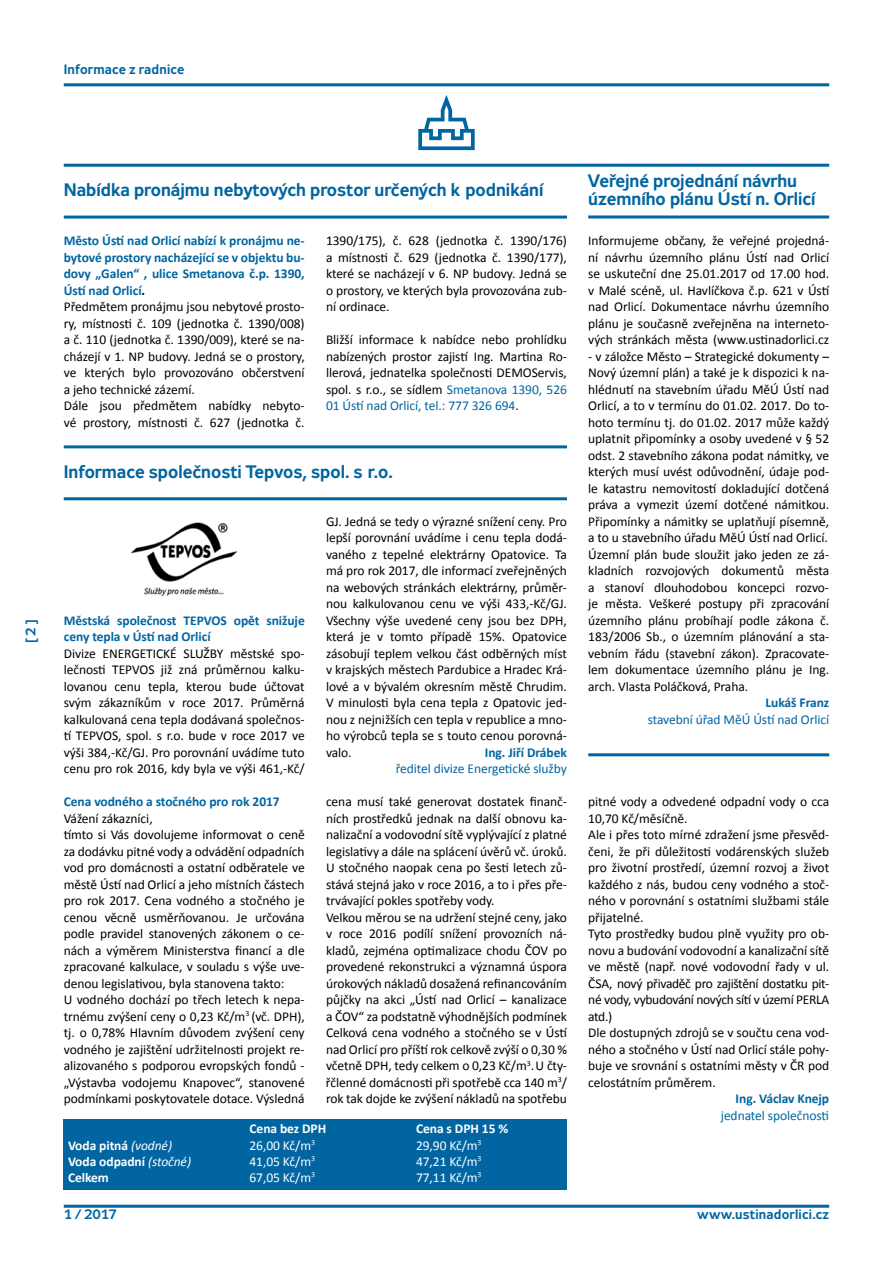
<style>
.page{position:relative;width:893px;height:1263px;background:#fff}
.page>*{position:absolute;margin:0;border:0;box-sizing:border-box;transform-origin:0 0}
.t1{font:700 18px/18px "Zeppelin 31";color:#0065a1}
.t2{font:13.5px/16.5px "Calibri";letter-spacing:-.005em;color:#000;text-align:justify}
.t3{font:700 13.5px/16.5px "Calibri";letter-spacing:-.005em;color:#0065a1}
.t4{font:13.5px "Calibri";letter-spacing:-.005em;color:#0065a1}
.t5{font:700 13.5px "Calibri";letter-spacing:-.005em;color:#fff}
.t6{font:13.5px "Calibri";letter-spacing:-.005em;color:#fff}
.t7{font:700 13.5px "Zeppelin 31";letter-spacing:.015em;color:#0065a1}
.s1{font-weight:700;color:#0065a1}
.s2{font-weight:700}
.s3{color:#0065a1}
.s4{font-weight:400;font-style:italic}
</style>
<div class="page">
<hr style="left:64px;top:1205px;width:765px;height:3px;background:#0065a1">
<hr style="left:64px;top:83px;width:765px;height:3px;background:#0065a1">
<svg style="left:418px;top:95px;width:57px;height:55px"></svg>
<hr style="left:64px;top:164px;width:765px;height:3px;background:#0065a1">
<hr style="left:64px;top:216px;width:503px;height:3px;background:#0065a1">
<hr style="left:588px;top:215px;width:241px;height:3px;background:#0065a1">
<hr style="left:64px;top:445px;width:503px;height:3px;background:#0065a1">
<hr style="left:64px;top:497px;width:503px;height:3px;background:#0065a1">
<div style="left:64px;top:1119px;width:503px;height:70px;background:#0065a1"></div>
<img style="left:131px;top:522px;width:106px;height:74px">
<hr style="left:588px;top:753px;width:241px;height:3px;background:#0065a1">
<p class="t7" style="left:64px;top:61px;width:122px">Informace z radnice</p>
<p class="t7" style="left:23px;top:643px;width:25px;rotate:-90deg">[ 2 ]</p>
<h1 class="t1" style="left:64px;top:183px;width:481px">Nabídka pronájmu nebytových prostor určených k podnikání</h1>
<p class="t2" style="left:64px;top:233px;width:242px;text-align:left"><span class="s1">Město Ústí nad Orlicí nabízí k pronájmu ne&shy;bytové prostory nacházející se v objektu bu&shy;dovy „Galen“ , ulice Smetanova č.p. 1390, Ústí nad Orlicí</span><span class="s2">.<br></span>Předmětem pronájmu jsou nebytové prosto&shy;ry, místnosti č. 109 (jednotka č. 1390/008) a č. 110 (jednotka č. 1390/009), které se na&shy;cházejí v 1. NP budovy. Jedná se o prostory, ve kterých bylo provozováno občerstvení a jeho technické zázemí.<br>Dále jsou předmětem nabídky nebyto&shy;vé prostory, místnosti č. 627 (jednotka č.</p>
<p class="t2" style="left:326px;top:233px;width:242px">1390/175), č. 628 (jednotka č. 1390/176) a místnosti č. 629 (jednotka č. 1390/177), které se nacházejí v 6. NP budovy. Jedná se o prostory, ve kterých byla provozována zub&shy;ní ordinace.</p>
<p class="t2" style="left:326px;top:332px;width:242px">Bližší informace k nabídce nebo prohlídku nabízených prostor zajistí Ing. Martina Ro&shy;llerová, jednatelka společnosti DEMOServis, spol. s r.o., se sídlem <span class="s3">Smetanova 1390, 526<br>01 Ústí nad Orlicí, tel.: 777 326 694</span>.</p>
<h1 class="t1" style="left:64px;top:464px;width:331px">Informace společnosti Tepvos, spol. s r.o.</h1>
<p class="t3" style="left:64px;top:612px;width:242px">Městská společnost TEPVOS opět snižuje ceny tepla v Ústí nad Orlicí</p>
<p class="t2" style="left:64px;top:645px;width:242px">Divize ENERGETICKÉ SLUŽBY městské spo&shy;lečnosti TEPVOS již zná průměrnou kalku&shy;lovanou cenu tepla, kterou bude účtovat svým zákazníkům v roce 2017. Průměrná kalkulovaná cena tepla dodávaná společnos&shy;tí TEPVOS, spol. s r.o. bude v roce 2017 ve výši 384,-Kč/GJ. Pro porovnání uvádíme tuto cenu pro rok 2016, kdy byla ve výši 461,-Kč/</p>
<p class="t3" style="left:64px;top:794px;width:217px">Cena vodného a stočného pro rok 2017</p>
<p class="t2" style="left:64px;top:810px;width:242px;text-align:left">Vážení zákazníci,<br>tímto si Vás dovolujeme informovat o ceně za dodávku pitné vody a odvádění odpadních vod pro domácnosti a ostatní odběratele ve městě Ústí nad Orlicí a jeho místních částech pro rok 2017. Cena vodného a stočného je cenou věcně usměrňovanou. Je určována podle pravidel stanovených zákonem o ce&shy;nách a výměrem Ministerstva financí a dle zpracované kalkulace, v souladu s výše uve&shy;denou legislativou, byla stanovena takto:<br>U vodného dochází po třech letech k nepa&shy;trnému zvýšení ceny o 0,23 Kč/m<sup>3</sup> (vč. DPH), tj. o 0,78% Hlavním důvodem zvýšení ceny vodného je zajištění udržitelnosti projekt re&shy;alizovaného s podporou evropských fondů - „Výstavba vodojemu Knapovec“, stanovené podmínkami poskytovatele dotace. Výsledná</p>
<p class="t2" style="left:326px;top:513px;width:242px">GJ. Jedná se tedy o výrazné snížení ceny. Pro lepší porovnání uvádíme i cenu tepla dodá&shy;vaného z tepelné elektrárny Opatovice. Ta má pro rok 2017, dle informací zveřejněných na webových stránkách elektrárny, průměr&shy;nou kalkulovanou cenu ve výši 433,-Kč/GJ.<br>Všechny výše uvedené ceny jsou bez DPH, která je v tomto případě 15%. Opatovice zásobují teplem velkou část odběrných míst v krajských městech Pardubice a Hradec Krá&shy;lové a v bývalém okresním městě Chrudim.<br>V minulosti byla cena tepla z Opatovic jed&shy;nou z nejnižších cen tepla v republice a mno&shy;ho výrobců tepla se s touto cenou porovná&shy;valo.</p>
<p class="t3" style="left:485px;top:744px;width:84px">Ing. Jiří Drábek</p>
<p class="t4" style="left:396px;top:760px;width:173px">ředitel divize Energetické služby</p>
<p class="t2" style="left:326px;top:794px;width:243px;text-align:left">cena musí také generovat dostatek finanč&shy;ních prostředků jednak na další obnovu ka&shy;nalizační a vodovodní sítě vyplývající z platné legislativy a dále na splácení úvěrů vč. úroků.<br>U stočného naopak cena po šesti letech zů&shy;stává stejná jako v roce 2016, a to i přes pře&shy;trvávající pokles spotřeby vody.<br>Velkou měrou se na udržení stejné ceny, jako v roce 2016 podílí snížení provozních ná&shy;kladů, zejména optimalizace chodu ČOV po provedené rekonstrukci a významná úspora úrokových nákladů dosažená refinancováním půjčky na akci „Ústí nad Orlicí – kanalizace a ČOV“ za podstatně výhodnějších podmínek Celková cena vodného a stočného se v Ústí nad Orlicí pro příští rok celkově zvýší o 0,30 % včetně DPH, tedy celkem o 0,23 Kč/m<sup>3</sup>.U čty&shy;řčlenné domácnosti při spotřebě cca 140 m<sup>3</sup>/ rok tak dojde ke zvýšení nákladů na spotřebu</p>
<p class="t5" style="left:250px;top:1120px;width:78px">Cena bez DPH</p>
<p class="t5" style="left:416px;top:1120px;width:94px">Cena s DPH 15 %</p>
<p class="t5" style="left:68px;top:1136px;width:106px">Voda pitná <span class="s4">(vodné)</span></p>
<p class="t6" style="left:250px;top:1136px;width:67px">26,00 Kč/m<sup>3</sup></p>
<p class="t6" style="left:416px;top:1136px;width:67px">29,90 Kč/m<sup>3</sup></p>
<p class="t5" style="left:68px;top:1152px;width:125px">Voda odpadní <span class="s4">(stočné)</span></p>
<p class="t6" style="left:250px;top:1153px;width:67px">41,05 Kč/m<sup>3</sup></p>
<p class="t6" style="left:416px;top:1153px;width:67px">47,21 Kč/m<sup>3</sup></p>
<p class="t5" style="left:68px;top:1169px;width:42px">Celkem</p>
<p class="t6" style="left:250px;top:1169px;width:67px">67,05 Kč/m<sup>3</sup></p>
<p class="t6" style="left:416px;top:1169px;width:67px">77,11 Kč/m<sup>3</sup></p>
<p class="t7" style="left:64px;top:1206px;width:54px">1 / 2017</p>
<h1 class="t1" style="left:588px;top:173px;width:229px">Veřejné projednání návrhu územního plánu Ústí n. Orlicí</h1>
<p class="t2" style="left:588px;top:233px;width:243px">Informujeme občany, že veřejné projedná&shy;ní návrhu územního plánu Ústí nad Orlicí se uskuteční dne 25.01.2017 od 17.00 hod. v Malé scéně, ul. Havlíčkova č.p. 621 v Ústí nad Orlicí. Dokumentace návrhu územního plánu je současně zveřejněna na interneto&shy;vých stránkách města (www.ustinadorlici.cz</p>
<p class="t2" style="left:588px;top:348px;width:242px">- v záložce Město – Strategické dokumenty – Nový územní plán) a také je k dispozici k na&shy;hlédnutí na stavebním úřadu MěÚ Ústí nad Orlicí, a to v termínu do 01.02. 2017. Do to&shy;hoto termínu tj. do 01.02. 2017 může každý uplatnit připomínky a osoby uvedené v § 52 odst. 2 stavebního zákona podat námitky, ve kterých musí uvést odůvodnění, údaje pod&shy;le katastru nemovitostí dokladující dotčená práva a vymezit území dotčené námitkou.<br>Připomínky a námitky se uplatňují písemně, a to u stavebního úřadu MěÚ Ústí nad Orlicí.<br>Územní plán bude sloužit jako jeden ze zá&shy;kladních rozvojových dokumentů města a stanoví dlouhodobou koncepci rozvo&shy;je města. Veškeré postupy při zpracování územního plánu probíhají podle zákona č.<br>183/2006 Sb., o územním plánování a sta&shy;vebním řádu (stavební zákon). Zpracovate&shy;lem dokumentace územního plánu je Ing. arch. Vlasta Poláčková, Praha.</p>
<p class="t3" style="left:765px;top:694px;width:65px">Lukáš Franz</p>
<p class="t4" style="left:648px;top:711px;width:183px">stavební úřad MěÚ Ústí nad Orlicí</p>
<p class="t2" style="left:588px;top:794px;width:242px;text-align:left">pitné vody a odvedené odpadní vody o cca 10,70 Kč/měsíčně.<br>Ale i přes toto mírné zdražení jsme přesvěd&shy;čeni, že při důležitosti vodárenských služeb pro životní prostředí, územní rozvoj a život každého z nás, budou ceny vodného a stoč&shy;ného v porovnání s ostatními službami stále přijatelné.<br>Tyto prostředky budou plně využity pro ob&shy;novu a budování vodovodní a kanalizační sítě ve městě (např. nové vodovodní řady v ul.<br>ČSA, nový přivaděč pro zajištění dostatku pit&shy;né vody, vybudování nových sítí v území PERLA atd.)<br>Dle dostupných zdrojů se v součtu cena vod&shy;ného a stočného v Ústí nad Orlicí stále pohy&shy;buje ve srovnání s ostatními městy v ČR pod celostátním průměrem.</p>
<p class="t3" style="left:736px;top:1090px;width:95px">Ing. Václav Knejp</p>
<p class="t4" style="left:721px;top:1107px;width:110px">jednatel společnosti</p>
<p class="t7" style="left:698px;top:1206px;width:133px">www.ustinadorlici.cz</p>
</div>
